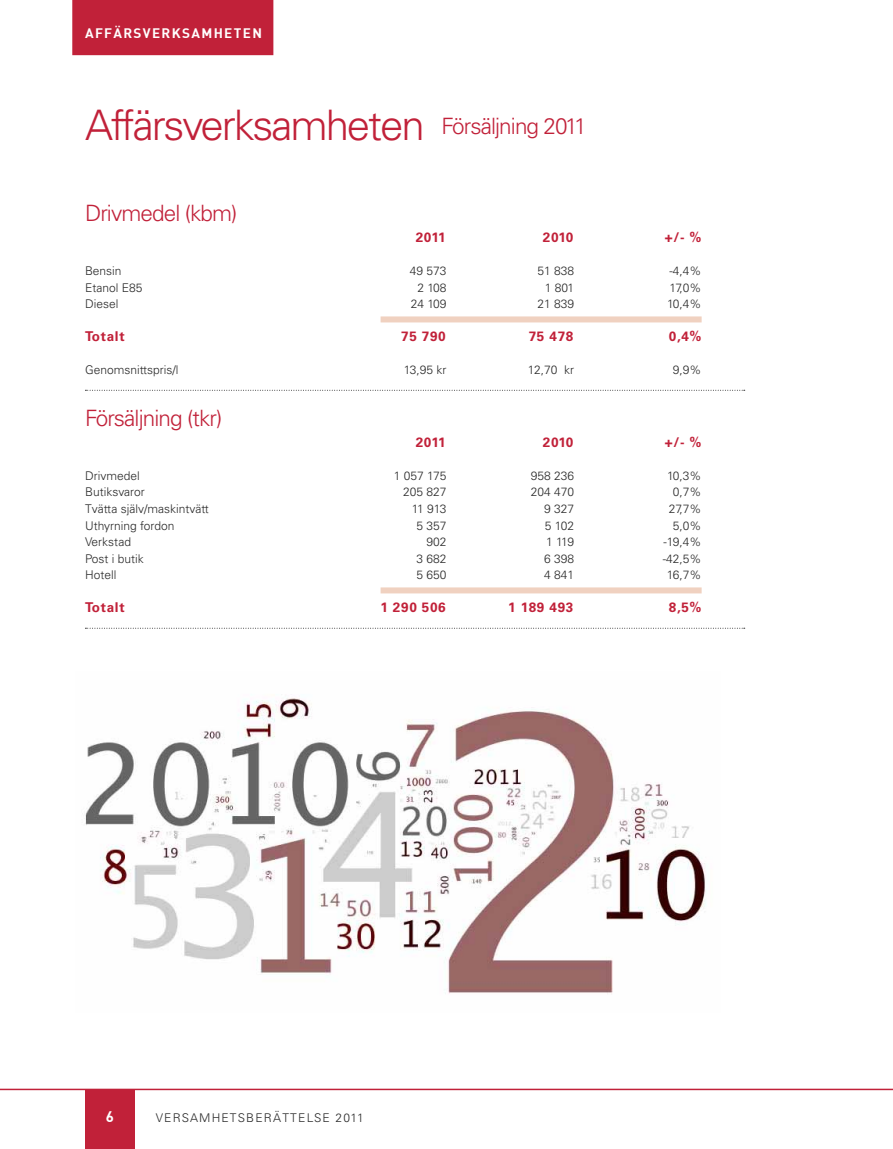
<style>
.page{position:relative;width:893px;height:1149px;background:#fff}
.page>*{position:absolute;margin:0;border:0;box-sizing:border-box;transform-origin:0 0}
.t1{font:300 42px "Univers";letter-spacing:-.05em;color:#c12139}
.t2{font:300 22.5px "Univers";letter-spacing:-.04em;color:#c12139}
.t3{font:700 15px "DIN";color:#fff}
.t4{font:700 13.5px "Univers";letter-spacing:.05em;color:#c12139}
.t5{font:700 13.5px "DIN";letter-spacing:.1em;color:#fff}
.t6{font:300 12px "Univers";color:#292929}
.t7{font:300 12px "Univers";letter-spacing:.1em;color:#292929}
.s1{font-size:22.5px}
</style>
<div class="page">
<hr style="left:0;top:1088px;width:893px;height:1px;background:#c12139">
<div style="left:85px;top:1089px;width:49px;height:59px;background:#c12139"></div>
<div style="left:72px;top:0;width:201px;height:55px;background:#c12139"></div>
<div style="left:381px;top:316px;width:321px;height:6px;background:#f0d1c0"></div>
<svg style="left:85px;top:390px;width:660px;height:1px"></svg>
<div style="left:381px;top:587px;width:321px;height:6px;background:#f0d1c0"></div>
<svg style="left:85px;top:627px;width:660px;height:1px"></svg>
<img style="left:85px;top:698px;width:621px;height:296px">
<p class="t5" style="left:85px;top:24px;width:178px">AFFÄRSVERKSAMHETEN</p>
<h1 class="t1" style="left:85px;top:99px;width:503px">Affärsverksamheten <span class="s1">Försäljning 2011</span></h1>
<h2 class="t2" style="left:85px;top:200px;width:154px">Drivmedel (kbm)</h2>
<p class="t4" style="left:416px;top:229px;width:32px">2011</p>
<p class="t4" style="left:543px;top:229px;width:32px">2010</p>
<p class="t4" style="left:665px;top:229px;width:38px">+/- %</p>
<p class="t6" style="left:85px;top:263px;width:38px">Bensin</p>
<p class="t6" style="left:410px;top:263px;width:38px">49 573</p>
<p class="t6" style="left:537px;top:263px;width:38px">51 838</p>
<p class="t6" style="left:670px;top:263px;width:34px">-4,4%</p>
<p class="t6" style="left:85px;top:280px;width:59px">Etanol E85</p>
<p class="t6" style="left:417px;top:280px;width:31px">2 108</p>
<p class="t6" style="left:545px;top:280px;width:31px">1 801</p>
<p class="t6" style="left:670px;top:280px;width:33px">17,0%</p>
<p class="t6" style="left:85px;top:296px;width:35px">Diesel</p>
<p class="t6" style="left:411px;top:296px;width:37px">24 109</p>
<p class="t6" style="left:537px;top:296px;width:38px">21 839</p>
<p class="t6" style="left:667px;top:296px;width:36px">10,4%</p>
<p class="t4" style="left:85px;top:328px;width:41px">Totalt</p>
<p class="t4" style="left:401px;top:328px;width:46px">75 790</p>
<p class="t4" style="left:529px;top:328px;width:46px">75 478</p>
<p class="t4" style="left:669px;top:328px;width:34px">0,4%</p>
<p class="t6" style="left:85px;top:362px;width:95px">Genomsnittspris/l</p>
<p class="t6" style="left:404px;top:362px;width:44px">13,95 kr</p>
<p class="t6" style="left:528px;top:362px;width:48px">12,70 kr</p>
<p class="t6" style="left:673px;top:362px;width:30px">9,9%</p>
<h2 class="t2" style="left:85px;top:404px;width:139px">Försäljning (tkr)</h2>
<p class="t4" style="left:416px;top:434px;width:32px">2011</p>
<p class="t4" style="left:543px;top:434px;width:32px">2010</p>
<p class="t4" style="left:665px;top:434px;width:38px">+/- %</p>
<p class="t6" style="left:85px;top:468px;width:56px">Drivmedel</p>
<p class="t6" style="left:394px;top:468px;width:54px">1 057 175</p>
<p class="t6" style="left:531px;top:468px;width:45px">958 236</p>
<p class="t6" style="left:667px;top:468px;width:36px">10,3%</p>
<p class="t6" style="left:85px;top:485px;width:61px">Butiksvaror</p>
<p class="t6" style="left:403px;top:485px;width:45px">205 827</p>
<p class="t6" style="left:531px;top:485px;width:45px">204 470</p>
<p class="t6" style="left:673px;top:485px;width:30px">0,7%</p>
<p class="t6" style="left:85px;top:501px;width:125px">Tvätta själv/maskintvätt</p>
<p class="t6" style="left:412px;top:501px;width:36px">11 913</p>
<p class="t6" style="left:544px;top:501px;width:32px">9 327</p>
<p class="t6" style="left:669px;top:501px;width:34px">27,7%</p>
<p class="t6" style="left:85px;top:518px;width:91px">Uthyrning fordon</p>
<p class="t6" style="left:416px;top:518px;width:32px">5 357</p>
<p class="t6" style="left:545px;top:518px;width:31px">5 102</p>
<p class="t6" style="left:673px;top:518px;width:30px">5,0%</p>
<p class="t6" style="left:85px;top:534px;width:48px">Verkstad</p>
<p class="t6" style="left:426px;top:534px;width:22px">902</p>
<p class="t6" style="left:546px;top:534px;width:30px">1 119</p>
<p class="t6" style="left:663px;top:534px;width:40px">-19,4%</p>
<p class="t6" style="left:85px;top:551px;width:60px">Post i butik</p>
<p class="t6" style="left:416px;top:551px;width:32px">3 682</p>
<p class="t6" style="left:544px;top:551px;width:32px">6 398</p>
<p class="t6" style="left:663px;top:551px;width:40px">-42,5%</p>
<p class="t6" style="left:85px;top:567px;width:33px">Hotell</p>
<p class="t6" style="left:416px;top:567px;width:32px">5 650</p>
<p class="t6" style="left:544px;top:567px;width:32px">4 841</p>
<p class="t6" style="left:667px;top:567px;width:36px">16,7%</p>
<p class="t4" style="left:85px;top:599px;width:41px">Totalt</p>
<p class="t4" style="left:380px;top:599px;width:67px">1 290 506</p>
<p class="t4" style="left:508px;top:599px;width:67px">1 189 493</p>
<p class="t4" style="left:669px;top:599px;width:34px">8,5%</p>
<p class="t3" style="left:106px;top:1106px;width:10px">6</p>
<p class="t7" style="left:156px;top:1109px;width:209px">VERSAMHETSBERÄTTELSE 2011</p>
</div>
